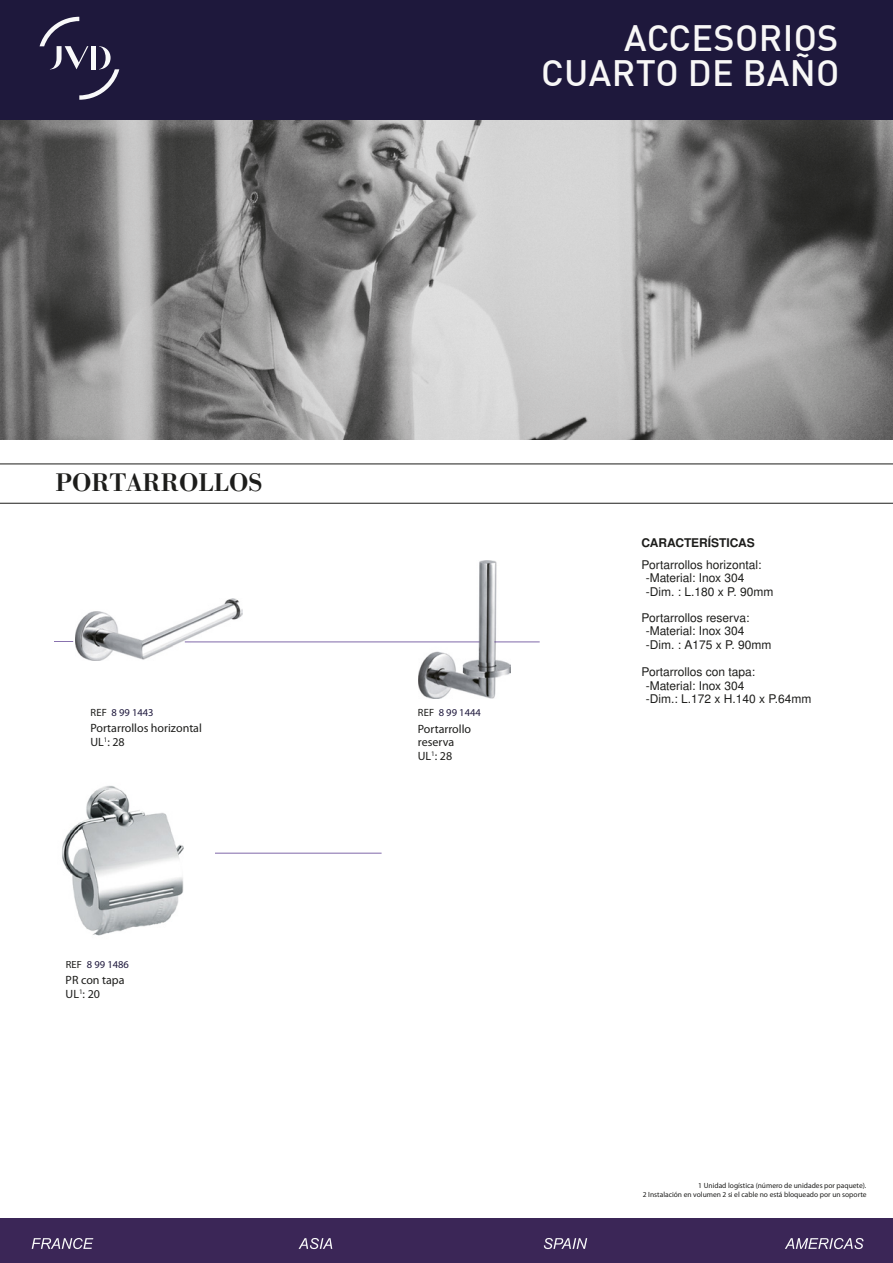
<style>
.page{position:relative;width:893px;height:1263px;background:#fff}
.page>*{position:absolute;margin:0;border:0;box-sizing:border-box;transform-origin:0 0}
.t1{font:500 36px/34.5px "DIN";letter-spacing:.01em;color:#f8f7f7;text-align:right}
.t2{font:26.4px "Bodoni Antiqua TOT Dem Bol";color:#1d1d1b}
.t3{font:12px/13.5px "Nimbus San L";color:#1d1d1b}
.t4{font:12px/13.5px "Myriad Pro";color:#1d1d1b}
.t5{font:700 12px "Nimbus San L";color:#1d1d1b}
.t6{font:10.5px "Myriad Pro";color:#1e183c}
.t7{font:10.5px "Myriad Pro";color:#1d1d1b}
.t8{font:7.5px/9px "Myriad Pro";color:#1d1d1b;text-align:right}
.s1{color:#1d1d1b}
</style>
<div class="page">
<img style="left:0;top:119px;width:893px;height:321px">
<hr style="left:0;top:503px;width:893px;height:1px;background:#1d1d1b">
<hr style="left:0;top:463px;width:893px;height:1px;background:#1d1d1b">
<div style="left:0;top:0;width:893px;height:119px;background:#1e183c"></div>
<svg style="left:40px;top:17px;width:79px;height:83px"></svg>
<div style="left:0;top:1218px;width:893px;height:45px;background:#3b2657"></div>
<svg style="left:299px;top:1238px;width:33px;height:11px"></svg>
<svg style="left:544px;top:1238px;width:43px;height:11px"></svg>
<svg style="left:785px;top:1238px;width:78px;height:11px"></svg>
<svg style="left:32px;top:1238px;width:61px;height:11px"></svg>
<img style="left:76px;top:598px;width:167px;height:63px">
<img style="left:419px;top:560px;width:91px;height:138px">
<svg style="left:54px;top:641px;width:19px;height:1px"></svg>
<hr style="left:193px;top:853px;width:189px;height:1px;background:#482683">
<hr style="left:185px;top:642px;width:294px;height:1px;background:#482683">
<hr style="left:494px;top:642px;width:46px;height:1px;background:#482683">
<img style="left:62px;top:785px;width:152px;height:151px">
<h1 class="t1" style="left:541px;top:20px;width:300px">ACCESORIOS<br>CUARTO DE BAÑO</h1>
<h2 class="t2" style="left:56px;top:468px;width:208px">PORTARROLLOS</h2>
<p class="t6" style="left:91px;top:706px;width:65px"><span class="s1">REF</span> 8 99 1443</p>
<p class="t6" style="left:418px;top:706px;width:64px"><span class="s1">REF</span> 8 99 1444</p>
<p class="t4" style="left:90px;top:721px;width:113px">Portarrollos horizontal<br>UL<sup>1</sup>: 28</p>
<p class="t4" style="left:418px;top:722px;width:55px">Portarrollo reserva<br>UL<sup>1</sup>: 28</p>
<p class="t7" style="left:66px;top:958px;width:18px">REF</p>
<p class="t6" style="left:87px;top:958px;width:44px">8 99 1486</p>
<p class="t4" style="left:66px;top:973px;width:60px">PR con tapa<br>UL<sup>1</sup>: 20</p>
<p class="t5" style="left:641px;top:534px;width:115px">CARACTERÍSTICAS</p>
<p class="t3" style="left:646px;top:557px;width:129px;text-indent:-4px">Portarrollos horizontal: -Material: Inox 304 -Dim. : L.180 x P. 90mm</p>
<p class="t3" style="left:646px;top:610px;width:127px;text-indent:-4px">Portarrollos reserva: -Material: Inox 304 -Dim. : A175 x P. 90mm</p>
<p class="t3" style="left:646px;top:665px;width:167px;text-indent:-4px">Portarrollos con tapa:<br>-Material: Inox 304<br>-Dim.: L.172 x H.140 x P.64mm</p>
<p class="t8" style="left:643px;top:1181px;width:225px">1 Unidad logística (número de unidades por paquete).<br>2 Instalación en volumen 2 si el cable no está bloqueado por un soporte</p>
</div>
